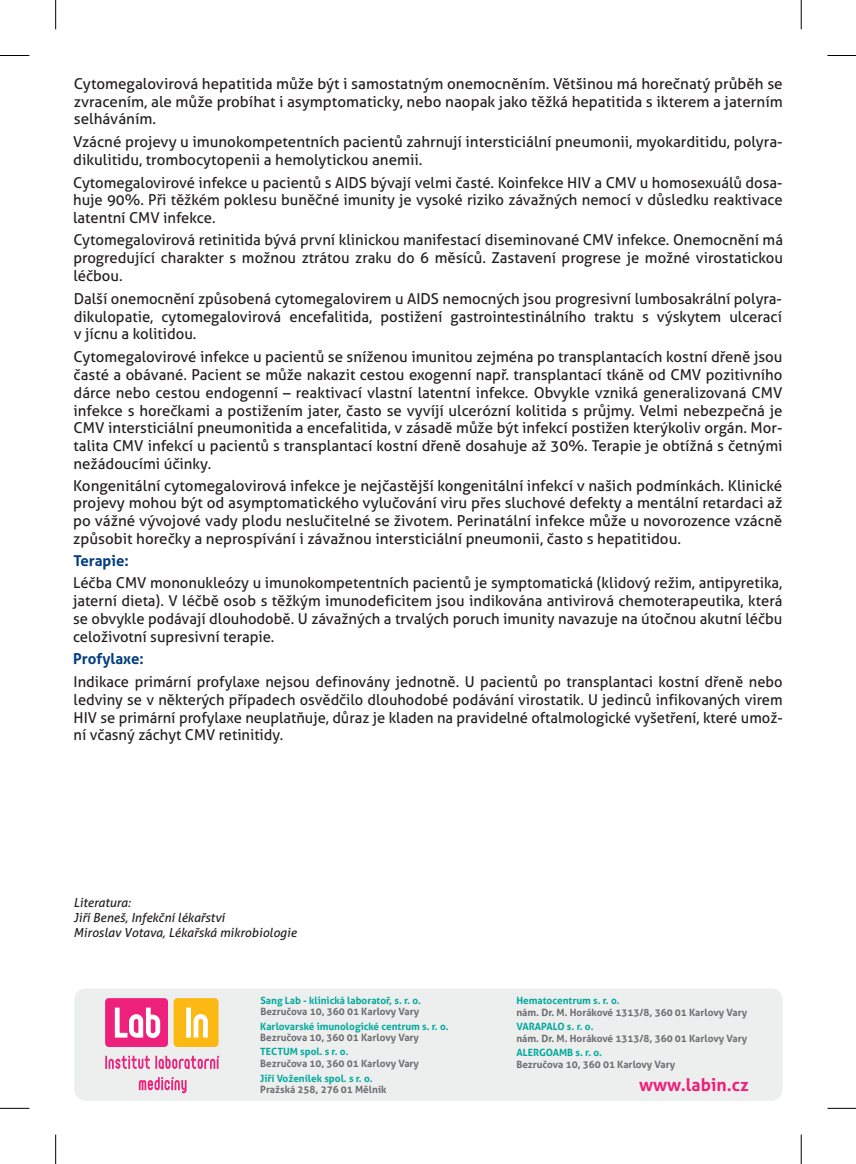
<style>
.page{position:relative;width:856px;height:1164px;background:#fff}
.page>*{position:absolute;margin:0;border:0;box-sizing:border-box;transform-origin:0 0}
.t1{font:700 17.5px "Aller";color:#ed217b}
.t2{font:15px/17.8px "Aller";color:#231f20;text-align:justify}
.t3{font:700 15px "Aller";color:#033e80}
.t4{font:italic 12.5px/14.8px "Aller";color:#231f20}
.t5{font:700 10px "Aller";color:#6c6d70}
.t6{font:700 10px "Aller";color:#00a99d}
</style>
<div class="page">
<div style="left:74px;top:988px;width:708px;height:112px;background:#edeeee;border-radius:11px"></div>
<svg style="left:105px;top:1055px;width:114px;height:14px"></svg>
<svg style="left:139px;top:1077px;width:47px;height:16px"></svg>
<div style="left:105px;top:998px;width:63px;height:49px;background:#ed217b;border-radius:4px"></div>
<div style="left:173px;top:998px;width:45px;height:49px;background:#fcb914;border-radius:4px"></div>
<div style="left:186px;top:1007px;width:5px;height:30px;background:#fff"></div>
<svg style="left:193px;top:1014px;width:15px;height:23px"></svg>
<svg style="left:115px;top:1007px;width:45px;height:31px"></svg>
<svg style="left:0;top:1108px;width:29px;height:1px"></svg>
<hr style="left:55px;top:1134px;width:1px;height:30px;background:#000">
<svg style="left:0;top:55px;width:29px;height:1px"></svg>
<svg style="left:55px;top:0;width:1px;height:29px"></svg>
<svg style="left:827px;top:55px;width:28px;height:1px"></svg>
<svg style="left:800px;top:0;width:1px;height:29px"></svg>
<svg style="left:827px;top:1108px;width:28px;height:1px"></svg>
<hr style="left:800px;top:1134px;width:1px;height:30px;background:#000">
<p class="t2" style="left:74px;top:76px;width:710px">Cytomegalovirová hepatitida může být i samostatným onemocněním. Většinou má horečnatý průběh se zvracením, ale může probíhat i asymptomaticky, nebo naopak jako těžká hepatitida s ikterem a jaterním selháváním.</p>
<p class="t2" style="left:73px;top:135px;width:711px">Vzácné projevy u imunokompetentních pacientů zahrnují intersticiální pneumonii, myokarditidu, polyra&shy;dikulitidu, trombocytopenii a hemolytickou anemii.</p>
<p class="t2" style="left:73px;top:175px;width:711px">Cytomegalovirové infekce u pacientů s AIDS bývají velmi časté. Koinfekce HIV a CMV u homosexuálů dosa&shy;huje 90%. Při těžkém poklesu buněčné imunity je vysoké riziko závažných nemocí v důsledku reaktivace latentní CMV infekce.</p>
<p class="t2" style="left:73px;top:233px;width:711px">Cytomegalovirová retinitida bývá první klinickou manifestací diseminované CMV infekce. Onemocnění má progredující charakter s možnou ztrátou zraku do 6 měsíců. Zastavení progrese je možné virostatickou léčbou.</p>
<p class="t2" style="left:74px;top:291px;width:709px">Další onemocnění způsobená cytomegalovirem u AIDS nemocných jsou progresivní lumbosakrální polyra&shy;dikulopatie, cytomegalovirová encefalitida, postižení gastrointestinálního traktu s výskytem ulcerací v jícnu a kolitidou.</p>
<p class="t2" style="left:74px;top:350px;width:710px">Cytomegalovirové infekce u pacientů se sníženou imunitou zejména po transplantacích kostní dřeně jsou časté a obávané. Pacient se může nakazit cestou exogenní např. transplantací tkáně od CMV pozitivního dárce nebo cestou endogenní – reaktivací vlastní latentní infekce. Obvykle vzniká generalizovaná CMV infekce s horečkami a postižením jater, často se vyvíjí ulcerózní kolitida s průjmy. Velmi nebezpečná je CMV intersticiální pneumonitida a encefalitida, v zásadě může být infekcí postižen kterýkoliv orgán. Mor&shy;talita CMV infekcí u pacientů s transplantací kostní dřeně dosahuje až 30%. Terapie je obtížná s četnými nežádoucími účinky.</p>
<p class="t2" style="left:73px;top:478px;width:710px">Kongenitální cytomegalovirová infekce je nejčastější kongenitální infekcí v našich podmínkách. Klinické projevy mohou být od asymptomatického vylučování viru přes sluchové defekty a mentální retardaci až po vážné vývojové vady plodu neslučitelné se životem. Perinatální infekce může u novorozence vzácně způsobit horečky a neprospívání i závažnou intersticiální pneumonii, často s hepatitidou.</p>
<p class="t3" style="left:73px;top:555px;width:57px">Terapie:</p>
<p class="t2" style="left:73px;top:576px;width:710px">Léčba CMV mononukleózy u imunokompetentních pacientů je symptomatická (klidový režim, antipyretika, jaterní dieta). V léčbě osob s těžkým imunodeficitem jsou indikována antivirová chemoterapeutika, která se obvykle podávají dlouhodobě. U závažných a trvalých poruch imunity navazuje na útočnou akutní léčbu celoživotní supresivní terapie.</p>
<p class="t3" style="left:73px;top:653px;width:72px">Profylaxe:</p>
<p class="t2" style="left:74px;top:674px;width:710px">Indikace primární profylaxe nejsou definovány jednotně. U pacientů po transplantaci kostní dřeně nebo ledviny se v některých případech osvědčilo dlouhodobé podávání virostatik. U jedinců infikovaných virem HIV se primární profylaxe neuplatňuje, důraz je kladen na pravidelné oftalmologické vyšetření, které umož&shy;ní včasný záchyt CMV retinitidy.</p>
<p class="t4" style="left:73px;top:897px;width:224px">Literatura:<br>Jiří Beneš, Infekční lékařství<br>Miroslav Votava, Lékařská mikrobiologie</p>
<p class="t6" style="left:260px;top:996px;width:162px">Sang Lab - klinická laboratoř, s. r. o.</p>
<p class="t5" style="left:260px;top:1008px;width:160px">Bezručova 10, 360 01 Karlovy Vary</p>
<p class="t6" style="left:260px;top:1022px;width:190px">Karlovarské imunologické centrum s. r. o.</p>
<p class="t5" style="left:260px;top:1034px;width:160px">Bezručova 10, 360 01 Karlovy Vary</p>
<p class="t6" style="left:260px;top:1048px;width:90px">TECTUM spol. s r. o.</p>
<p class="t5" style="left:260px;top:1060px;width:160px">Bezručova 10, 360 01 Karlovy Vary</p>
<p class="t6" style="left:516px;top:996px;width:105px">Hematocentrum s. r. o.</p>
<p class="t5" style="left:516px;top:1008px;width:232px">nám. Dr. M. Horákové 1313/8, 360 01 Karlovy Vary</p>
<p class="t6" style="left:516px;top:1022px;width:79px">VARAPALO s. r. o.</p>
<p class="t5" style="left:516px;top:1034px;width:232px">nám. Dr. M. Horákové 1313/8, 360 01 Karlovy Vary</p>
<p class="t6" style="left:516px;top:1048px;width:87px">ALERGOAMB s. r. o.</p>
<p class="t5" style="left:516px;top:1060px;width:160px">Bezručova 10, 360 01 Karlovy Vary</p>
<p class="t6" style="left:260px;top:1074px;width:114px">Jiří Voženílek spol. s r. o.</p>
<p class="t5" style="left:260px;top:1086px;width:128px">Pražská 258, 276 01 Mělník</p>
<p class="t1" style="left:639px;top:1077px;width:111px">www.labin.cz</p>
</div>
